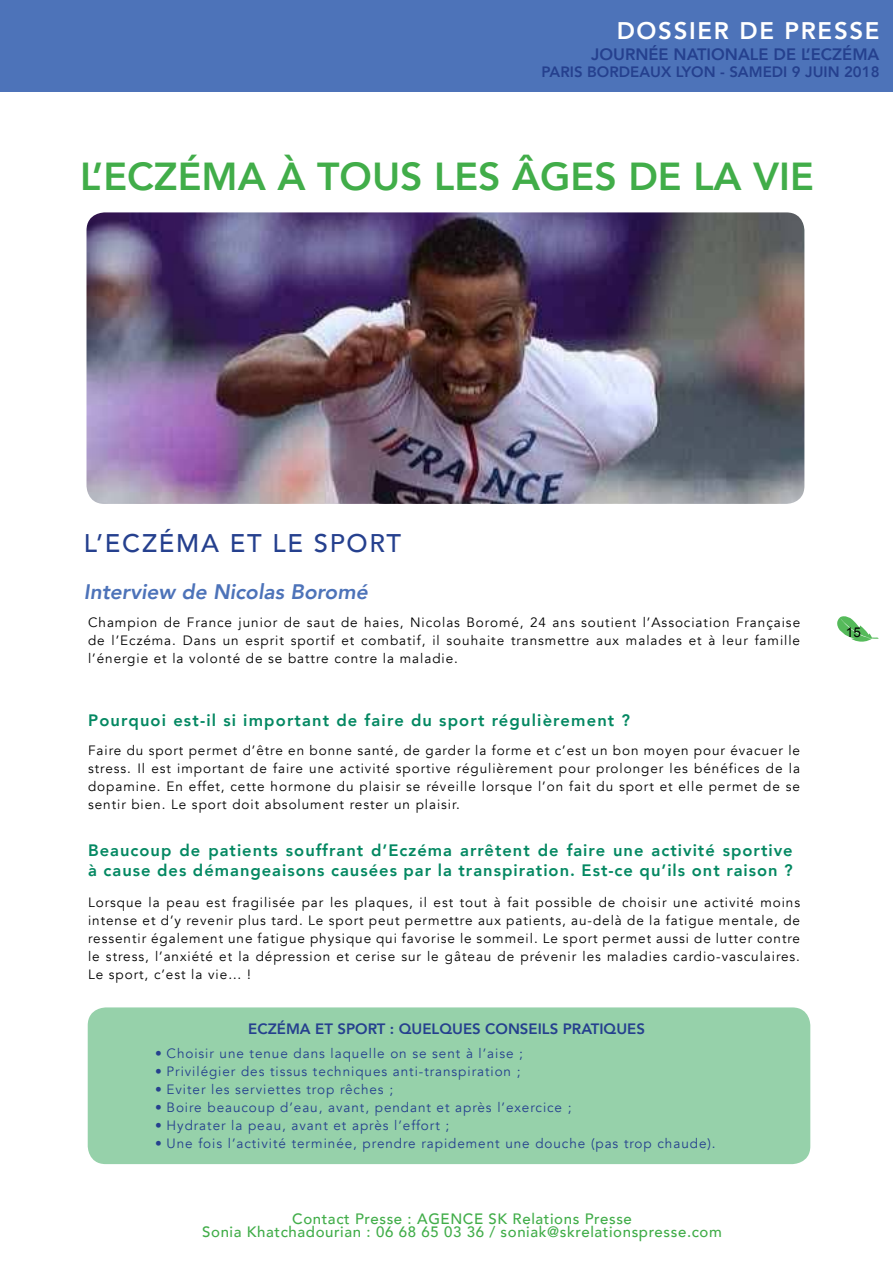
<style>
.page{position:relative;width:893px;height:1263px;background:#fff}
.page>*{position:absolute;margin:0;border:0;box-sizing:border-box;transform-origin:0 0}
.t1{font:800 39px "Avenir";color:#41ad49}
.t2{font:500 25.5px "Avenir";letter-spacing:.07em;color:#25408e}
.t3{font:800 24px "Avenir";letter-spacing:.07em;color:#fff}
.t4{font:italic 800 21px "Avenir";color:#4d73b9}
.t5{font:800 16.5px/19.8px "Avenir";letter-spacing:.06em;color:#048862}
.t6{font:800 16.5px "Avenir";color:#25408e}
.t7{font:500 15px/13.5px "Avenir";letter-spacing:.04em;color:#41ad49;text-align:center}
.t8{font:800 15px "Avenir";color:#25408e}
.t9{font:13.5px/18px "Avenir";letter-spacing:.07em;color:#000;text-align:justify}
.t10{font:13.5px "Avenir";letter-spacing:.07em;color:#25408e}
.t11{font:13.5px "Arial";color:#000}
</style>
<div class="page">
<div style="left:0;top:0;width:893px;height:92px;background:#4d73b9"></div>
<img style="left:87px;top:212px;width:717px;height:292px">
<div style="left:88px;top:1007px;width:722px;height:157px;background:#96d1aa;border-radius:18px"></div>
<svg style="left:837px;top:616px;width:42px;height:26px"></svg>
<h3 class="t3" style="left:617px;top:17px;width:264px">DOSSIER DE PRESSE</h3>
<p class="t6" style="left:591px;top:46px;width:290px">JOURNÉE NATIONALE DE L’ECZÉMA</p>
<p class="t8" style="left:542px;top:63px;width:339px">PARIS BORDEAUX LYON - SAMEDI 9 JUIN 2018</p>
<h1 class="t1" style="left:80px;top:155px;width:735px">L’ECZÉMA À TOUS LES ÂGES DE LA VIE</h1>
<h2 class="t2" style="left:84px;top:533px;width:319px">L’ECZÉMA ET LE SPORT</h2>
<h3 class="t4" style="left:84px;top:583px;width:285px">Interview de Nicolas Boromé</h3>
<p class="t9" style="left:88px;top:615px;width:714px">Champion de France junior de saut de haies, Nicolas Boromé, 24 ans soutient l’Association Française de l’Eczéma. Dans un esprit sportif et combatif, il souhaite transmettre aux malades et à leur famille l’énergie et la volonté de se battre contre la maladie.</p>
<p class="t5" style="left:88px;top:710px;width:543px">Pourquoi est-il si important de faire du sport régulièrement ?</p>
<p class="t9" style="left:88px;top:743px;width:713px">Faire du sport permet d’être en bonne santé, de garder la forme et c’est un bon moyen pour évacuer le stress. Il est important de faire une activité sportive régulièrement pour prolonger les bénéfices de la dopamine. En effet, cette hormone du plaisir se réveille lorsque l’on fait du sport et elle permet de se sentir bien. Le sport doit absolument rester un plaisir.</p>
<p class="t5" style="left:88px;top:841px;width:706px">Beaucoup de patients souffrant d’Eczéma arrêtent de faire une activité sportive à cause des démangeaisons causées par la transpiration. Est-ce qu’ils ont raison ?</p>
<p class="t9" style="left:88px;top:895px;width:713px">Lorsque la peau est fragilisée par les plaques, il est tout à fait possible de choisir une activité moins intense et d’y revenir plus tard. Le sport peut permettre aux patients, au-delà de la fatigue mentale, de ressentir également une fatigue physique qui favorise le sommeil. Le sport permet aussi de lutter contre le stress, l’anxiété et la dépression et cerise sur le gâteau de prévenir les maladies cardio-vasculaires.<br>Le sport, c’est la vie… !</p>
<p class="t8" style="left:248px;top:1021px;width:398px">ECZÉMA ET SPORT : QUELQUES CONSEILS PRATIQUES</p>
<p class="t10" style="left:155px;top:1048px;width:369px">• Choisir une tenue dans laquelle on se sent à l’aise ;</p>
<p class="t10" style="left:155px;top:1066px;width:367px">• Privilégier des tissus techniques anti-transpiration ;</p>
<p class="t10" style="left:155px;top:1084px;width:240px">• Eviter les serviettes trop rêches ;</p>
<p class="t10" style="left:155px;top:1102px;width:418px">• Boire beaucoup d’eau, avant, pendant et après l’exercice ;</p>
<p class="t10" style="left:155px;top:1120px;width:296px">• Hydrater la peau, avant et après l’effort ;</p>
<p class="t10" style="left:155px;top:1138px;width:562px">• Une fois l’activité terminée, prendre rapidement une douche (pas trop chaude).</p>
<p class="t7" style="left:202px;top:1213px;width:521px">Contact Presse : AGENCE SK Relations Presse<br>Sonia Khatchadourian : 06 68 65 03 36 / soniak@skrelationspresse.com</p>
<p class="t11" style="left:846px;top:624px;width:17px">15</p>
</div>
